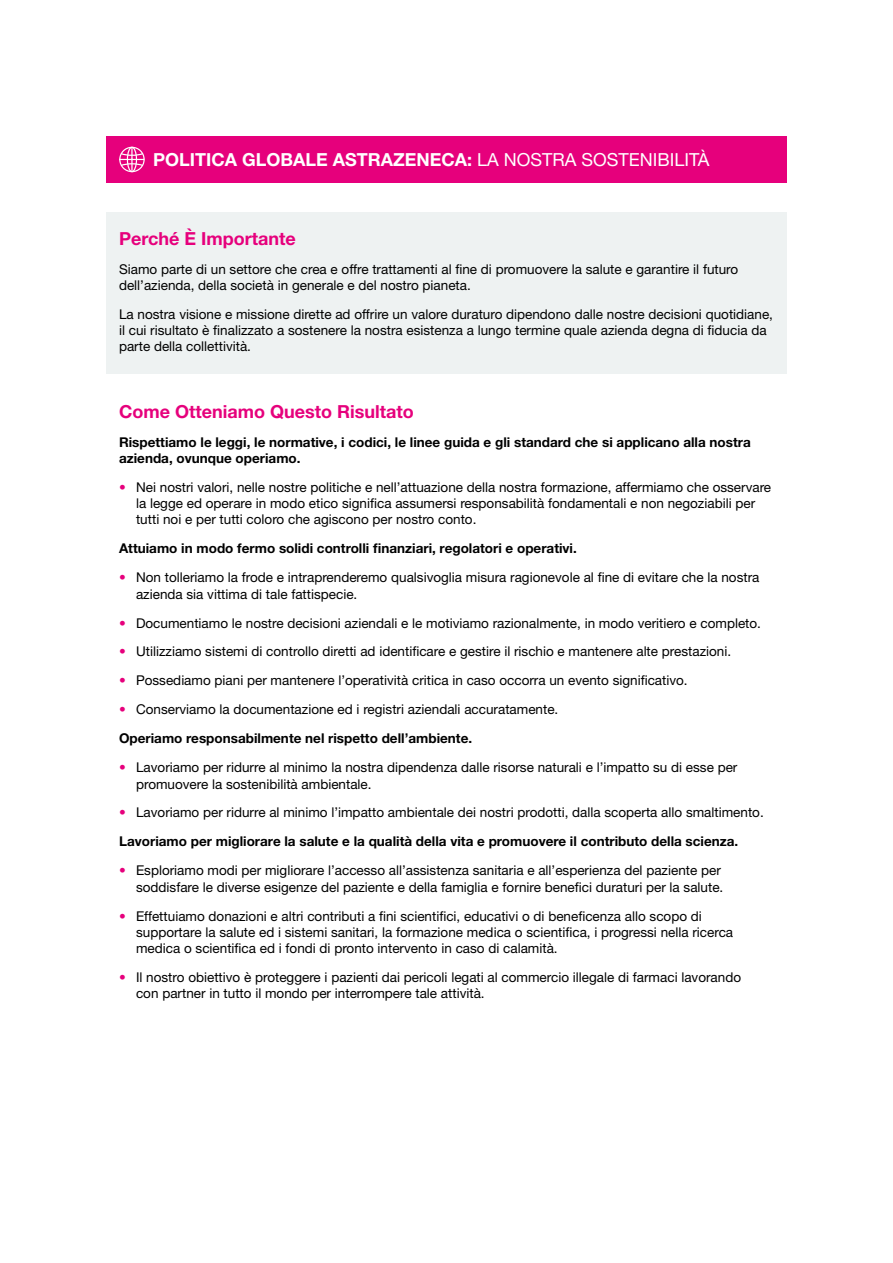
<style>
.page{position:relative;width:893px;height:1263px;background:#fff}
.page>*{position:absolute;margin:0;border:0;box-sizing:border-box;transform-origin:0 0}
.t1{font:700 18px "Helvetica Neue LT Std";color:#fff}
.t2{font:700 18px "Helvetica Neue LT Std";color:#e6007c}
.t3{font:13.5px/16.2px "Helvetica Neue LT Std";color:#000}
.t4{font:700 13.5px/16.2px "Helvetica Neue LT Std";color:#000}
.s1{font-weight:400}
.s2{color:#e6007c}
.s3{font-weight:700}
</style>
<div class="page">
<div style="left:106px;top:136px;width:681px;height:47px;background:#e6007c"></div>
<div style="left:106px;top:213px;width:681px;height:161px;background:#eef2f2"></div>
<svg style="left:119px;top:146px;width:26px;height:27px"></svg>
<h1 class="t1" style="left:153px;top:148px;width:558px">POLITICA GLOBALE ASTRAZENECA: <span class="s1">LA NOSTRA SOSTENIBILITÀ</span></h1>
<h1 class="t2" style="left:119px;top:227px;width:178px">Perché È Importante</h1>
<p class="t3" style="left:119px;top:260px;width:621px">Siamo parte di un settore che crea e offre trattamenti al fine di promuovere la salute e garantire il futuro dell’azienda, della società in generale e del nostro pianeta.</p>
<p class="t3" style="left:119px;top:306px;width:655px">La nostra visione e missione dirette ad offrire un valore duraturo dipendono dalle nostre decisioni quotidiane, il cui risultato è finalizzato a sostenere la nostra esistenza a lungo termine quale azienda degna di fiducia da parte della collettività.</p>
<h1 class="t2" style="left:119px;top:400px;width:296px">Come Otteniamo Questo Risultato</h1>
<p class="t4" style="left:119px;top:434px;width:633px">Rispettiamo le leggi, le normative, i codici, le linee guida e gli standard che si applicano alla nostra azienda, ovunque operiamo.</p>
<p class="t3" style="left:136px;top:479px;width:637px;text-indent:-17px"><span class="s2">•</span> Nei nostri valori, nelle nostre politiche e nell’attuazione della nostra formazione, affermiamo che osservare la legge ed operare in modo etico significa assumersi responsabilità fondamentali e non negoziabili per tutti noi e per tutti coloro che agiscono per nostro conto.</p>
<p class="t4" style="left:119px;top:540px;width:459px">Attuiamo in modo fermo solidi controlli finanziari, regolatori e operativi.</p>
<p class="t3" style="left:136px;top:569px;width:625px;text-indent:-17px"><span class="s2">•</span> Non tolleriamo la frode e intraprenderemo qualsivoglia misura ragionevole al fine di evitare che la nostra azienda sia vittima di tale fattispecie.</p>
<p class="t3" style="left:119px;top:614px;width:643px"><span class="s2">•</span> Documentiamo le nostre decisioni aziendali e le motiviamo razionalmente, in modo veritiero e completo.</p>
<p class="t3" style="left:119px;top:643px;width:614px"><span class="s2">•</span> Utilizziamo sistemi di controllo diretti ad identificare e gestire il rischio e mantenere alte prestazioni.</p>
<p class="t3" style="left:119px;top:672px;width:570px"><span class="s2">•</span> Possediamo piani per mantenere l’operatività critica in caso occorra un evento significativo.</p>
<p class="t3" style="left:119px;top:695px;width:441px;line-height:29px"><span class="s2">•</span> Conserviamo la documentazione ed i registri aziendali accuratamente.<br><span class="s3">Operiamo responsabilmente nel rispetto dell’ambiente.</span></p>
<p class="t3" style="left:136px;top:759px;width:603px;text-indent:-17px"><span class="s2">•</span> Lavoriamo per ridurre al minimo la nostra dipendenza dalle risorse naturali e l’impatto su di esse per promuovere la sostenibilità ambientale.</p>
<p class="t3" style="left:119px;top:798px;width:646px;line-height:29px"><span class="s2">•</span> Lavoriamo per ridurre al minimo l’impatto ambientale dei nostri prodotti, dalla scoperta allo smaltimento.<br><span class="s3">Lavoriamo per migliorare la salute e la qualità della vita e promuovere il contributo della scienza.</span></p>
<p class="t3" style="left:119px;top:862px;width:606px;text-align:right"><span class="s2">•</span> Esploriamo modi per migliorare l’accesso all’assistenza sanitaria e all’esperienza del paziente per soddisfare le diverse esigenze del paziente e della famiglia e fornire benefici duraturi per la salute.</p>
<p class="t3" style="left:136px;top:907px;width:599px;text-indent:-17px"><span class="s2">•</span> Effettuiamo donazioni e altri contributi a fini scientifici, educativi o di beneficenza allo scopo di supportare la salute ed i sistemi sanitari, la formazione medica o scientifica, i progressi nella ricerca medica o scientifica ed i fondi di pronto intervento in caso di calamità.</p>
<p class="t3" style="left:136px;top:969px;width:607px;text-indent:-17px"><span class="s2">•</span> Il nostro obiettivo è proteggere i pazienti dai pericoli legati al commercio illegale di farmaci lavorando con partner in tutto il mondo per interrompere tale attività.</p>
</div>
